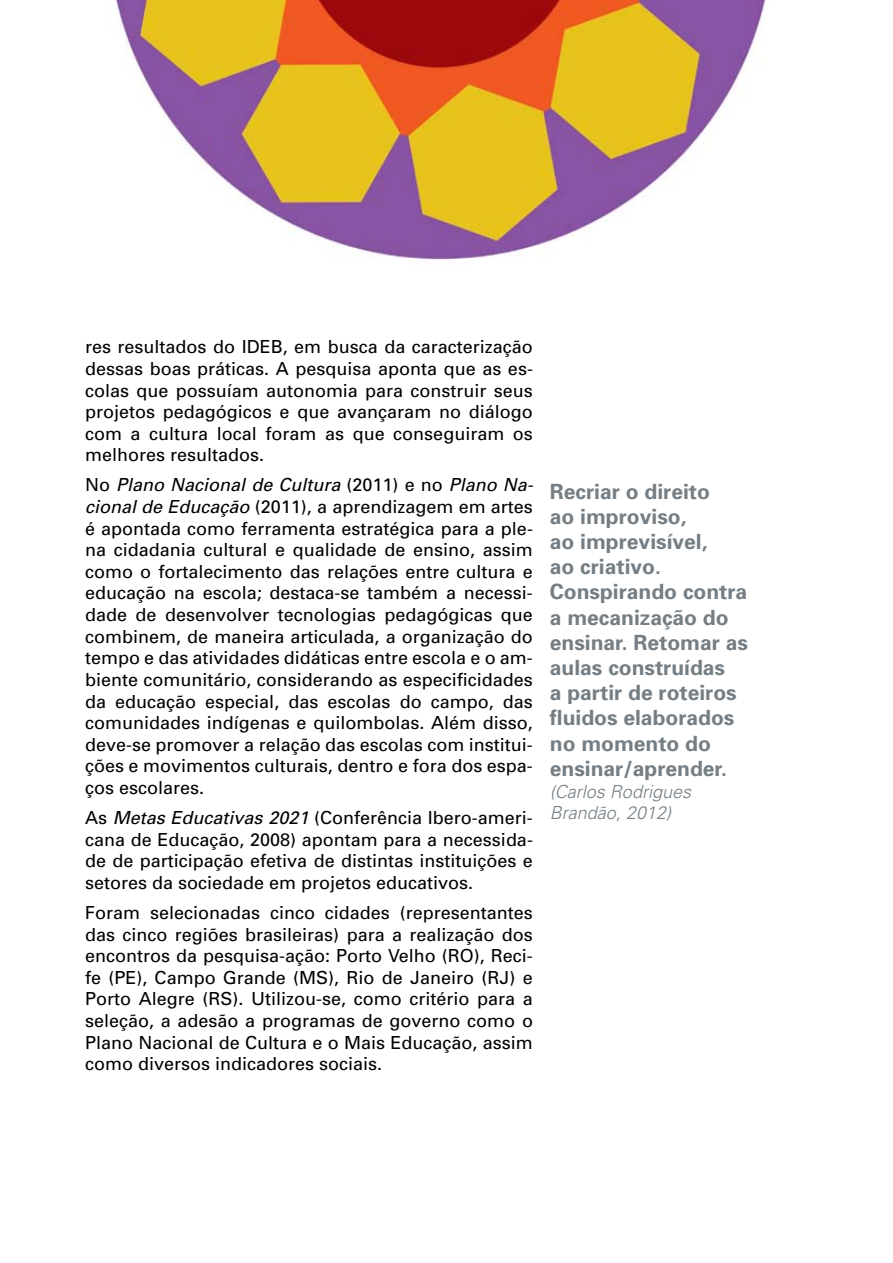
<style>
.page{position:relative;width:893px;height:1263px;background:#fff}
.page>*{position:absolute;margin:0;border:0;box-sizing:border-box;transform-origin:0 0}
.t1{font:700 21px/25.2px "Univers";color:#757e84}
.t2{font:18px/21.6px "Univers";color:#000;text-align:justify}
.t3{font:italic 300 18px/21.6px "Univers";color:#757e84}
.s1{font-style:italic}
</style>
<div class="page">
<img style="left:115px;top:0;width:651px;height:260px">
<p class="t2" style="left:85px;top:336px;width:449px">res resultados do IDEB, em busca da caracterização dessas boas práticas. A pesquisa aponta que as es&shy;colas que possuíam autonomia para construir seus projetos pedagógicos e que avançaram no diálogo com a cultura local foram as que conseguiram os melhores resultados.</p>
<p class="t2" style="left:85px;top:474px;width:450px">No <span class="s1">Plano Nacional de Cultura</span> (2011) e no <span class="s1">Plano Na&shy;cional de Educação</span> (2011), a aprendizagem em artes é apontada como ferramenta estratégica para a ple&shy;na cidadania cultural e qualidade de ensino, assim como o fortalecimento das relações entre cultura e educação na escola; destaca-se também a necessi&shy;dade de desenvolver tecnologias pedagógicas que combinem, de maneira articulada, a organização do tempo e das atividades didáticas entre escola e o am&shy;biente comunitário, considerando as especificidades da educação especial, das escolas do campo, das comunidades indígenas e quilombolas. Além disso, deve-se promover a relação das escolas com institui&shy;ções e movimentos culturais, dentro e fora dos espa&shy;ços escolares.</p>
<p class="t2" style="left:85px;top:807px;width:449px">As <span class="s1">Metas Educativas 2021</span> (Conferência Ibero-ameri&shy;cana de Educação, 2008) apontam para a necessida&shy;de de participação efetiva de distintas instituições e setores da sociedade em projetos educativos.</p>
<p class="t2" style="left:85px;top:902px;width:449px">Foram selecionadas cinco cidades (representantes das cinco regiões brasileiras) para a realização dos encontros da pesquisa-ação: Porto Velho (RO), Reci&shy;fe (PE), Campo Grande (MS), Rio de Janeiro (RJ) e Porto Alegre (RS). Utilizou-se, como critério para a seleção, a adesão a programas de governo como o Plano Nacional de Cultura e o Mais Educação, assim como diversos indicadores sociais.</p>
<p class="t1" style="left:550px;top:479px;width:200px">Recriar o direito<br>ao improviso,<br>ao imprevisível,<br>ao criativo.<br>Conspirando contra a mecanização do ensinar. Retomar as aulas construídas<br>a partir de roteiros fluidos elaborados no momento do ensinar/aprender.</p>
<p class="t3" style="left:550px;top:780px;width:143px">(Carlos Rodrigues<br>Brandão, 2012)</p>
</div>
